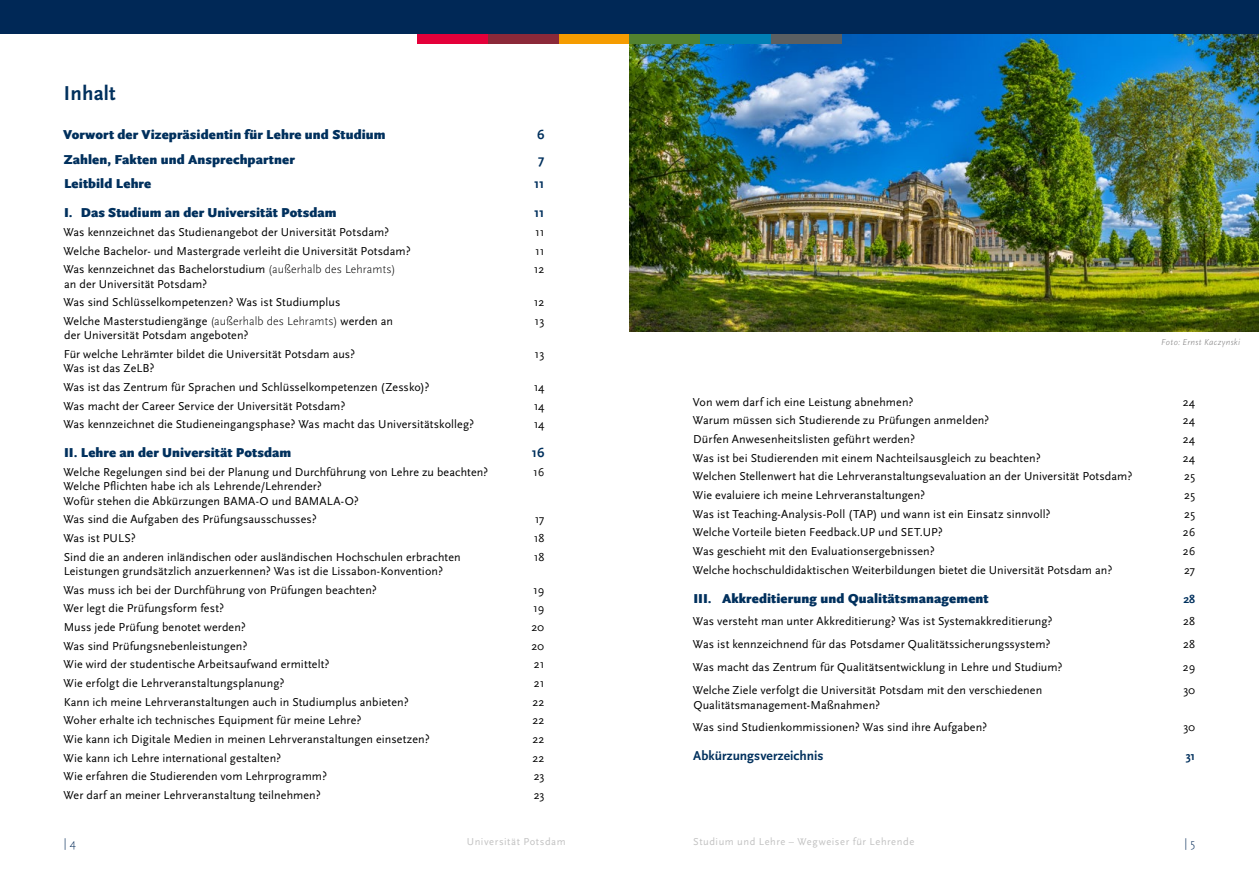
<style>
.page{position:relative;width:1259px;height:893px;background:#fff}
.page>*{position:absolute;margin:0;border:0;box-sizing:border-box;transform-origin:0 0}
.t1{font:700 21px "Scala Sans Pro";letter-spacing:.01em;color:#00305d}
.t2{font:900 13.5px/24.8px "Scala Sans Pro";letter-spacing:.01em;color:#00305d}
.t3{font:700 13.5px/24.8px "Scala Sans Pro";color:#00305d;text-align:justify}
.t4{font:12px/18.6px "Scala Sans Pro";letter-spacing:.01em;color:#000}
.t5{font:300 12px "Scala Sans Pro";color:#002856}
.t6{font:700 12px "Scala Sans Pro";color:#00305d}
.t7{font:10.5px "Scala Sans Pro";letter-spacing:.05em;color:#c2c2c2}
.t8{font:italic 300 9px "Scala Sans Pro";letter-spacing:.025em;color:#7c7b7b}
.s1{font-weight:300}
</style>
<div class="page">
<div style="left:0;top:0;width:1259px;height:34px;background:#002856"></div>
<div style="left:417px;top:34px;width:71px;height:9px;background:#e4003a"></div>
<div style="left:488px;top:34px;width:70px;height:9px;background:#8b2939"></div>
<div style="left:558px;top:34px;width:71px;height:9px;background:#f59c00"></div>
<img style="left:629px;top:34px;width:630px;height:298px">
<div style="left:629px;top:34px;width:71px;height:9px;background:#52822f"></div>
<div style="left:700px;top:34px;width:71px;height:9px;background:#0080b5"></div>
<div style="left:771px;top:34px;width:71px;height:9px;background:#5a5f62"></div>
<h1 class="t1" style="left:64px;top:82px;width:53px">Inhalt</h1>
<p class="t2" style="left:63px;top:122px;width:324px">Vorwort der Vizepräsidentin für Lehre und Studium<br>Zahlen, Fakten und Ansprechpartner<br>Leitbild Lehre</p>
<p class="t2" style="left:64px;top:201px;width:274px">I. Das Studium an der Universität Potsdam</p>
<p class="t4" style="left:63px;top:223px;width:349px">Was kennzeichnet das Studienangebot der Universität Potsdam?<br>Welche Bachelor- und Mastergrade verleiht die Universität Potsdam?<br>Was kennzeichnet das Bachelorstudium <span class="s1">(außerhalb des Lehramts)</span></p>
<p class="t4" style="left:63px;top:274px;width:331px">an der Universität Potsdam?<br>Was sind Schlüsselkompetenzen? Was ist Studiumplus<br>Welche Masterstudiengänge <span class="s1">(außerhalb des Lehramts)</span> werden an</p>
<p class="t4" style="left:64px;top:326px;width:293px">der Universität Potsdam angeboten?<br>Für welche Lehrämter bildet die Universität Potsdam aus?</p>
<p class="t4" style="left:63px;top:359px;width:412px">Was ist das ZeLB?<br>Was ist das Zentrum für Sprachen und Schlüsselkompetenzen (Zessko)?<br>Was macht der Career Service der Universität Potsdam?<br>Was kennzeichnet die Studieneingangsphase? Was macht das Universitätskolleg?</p>
<p class="t2" style="left:64px;top:441px;width:229px">II. Lehre an der Universität Potsdam</p>
<p class="t4" style="left:63px;top:465px;width:426px;line-height:14.4px">Welche Regelungen sind bei der Planung und Durchführung von Lehre zu beachten?<br>Welche Pflichten habe ich als Lehrende/Lehrender?<br>Wofür stehen die Abkürzungen BAMA-O und BAMALA-O?</p>
<p class="t4" style="left:63px;top:510px;width:399px">Was sind die Aufgaben des Prüfungsausschusses?<br>Was ist PULS?<br>Sind die an anderen inländischen oder ausländischen Hochschulen erbrachten</p>
<p class="t4" style="left:63px;top:562px;width:381px">Leistungen grundsätzlich anzuerkennen? Was ist die Lissabon-Konvention?<br>Was muss ich bei der Durchführung von Prüfungen beachten?<br>Wer legt die Prüfungsform fest?<br>Muss jede Prüfung benotet werden?<br>Was sind Prüfungsnebenleistungen?<br>Wie wird der studentische Arbeitsaufwand ermittelt?<br>Wie erfolgt die Lehrveranstaltungsplanung?<br>Kann ich meine Lehrveranstaltungen auch in Studiumplus anbieten?<br>Woher erhalte ich technisches Equipment für meine Lehre?<br>Wie kann ich Digitale Medien in meinen Lehrveranstaltungen einsetzen?<br>Wie kann ich Lehre international gestalten?<br>Wie erfahren die Studierenden vom Lehrprogramm?<br>Wer darf an meiner Lehrveranstaltung teilnehmen?</p>
<p class="t3" style="left:534px;top:122px;width:12px">6<br>7<br>11</p>
<p class="t3" style="left:534px;top:201px;width:12px">11</p>
<p class="t4" style="left:534px;top:223px;width:12px;text-align:justify">11<br>11<br>12</p>
<p class="t4" style="left:534px;top:293px;width:12px">12<br>13</p>
<p class="t4" style="left:534px;top:345px;width:11px">13</p>
<p class="t4" style="left:534px;top:378px;width:12px;text-align:justify">14<br>14<br>14</p>
<p class="t3" style="left:532px;top:441px;width:14px">16</p>
<p class="t4" style="left:533px;top:463px;width:13px">16</p>
<p class="t4" style="left:534px;top:510px;width:12px;text-align:justify">17<br>18<br>18</p>
<p class="t4" style="left:531px;top:581px;width:14px;text-align:justify">19<br>19<br>20<br>20<br>21<br>21<br>22<br>22<br>22<br>22<br>23<br>23</p>
<p class="t4" style="left:693px;top:393px;width:441px">Von wem darf ich eine Leistung abnehmen?<br>Warum müssen sich Studierende zu Prüfungen anmelden?<br>Dürfen Anwesenheitslisten geführt werden?<br>Was ist bei Studierenden mit einem Nachteilsausgleich zu beachten?<br>Welchen Stellenwert hat die Lehrveranstaltungsevaluation an der Universität Potsdam?<br>Wie evaluiere ich meine Lehrveranstaltungen?<br>Was ist Teaching-Analysis-Poll (TAP) und wann ist ein Einsatz sinnvoll?<br>Welche Vorteile bieten Feedback.UP und SET.UP?<br>Was geschieht mit den Evaluationsergebnissen?<br>Welche hochschuldidaktischen Weiterbildungen bietet die Universität Potsdam an?</p>
<p class="t2" style="left:693px;top:586px;width:296px">III. Akkreditierung und Qualitätsmanagement</p>
<p class="t4" style="left:693px;top:610px;width:371px;line-height:23px">Was versteht man unter Akkreditierung? Was ist Systemakkreditierung?<br>Was ist kennzeichnend für das Potsdamer Qualitätssicherungssystem?<br>Was macht das Zentrum für Qualitätsentwicklung in Lehre und Studium?<br>Welche Ziele verfolgt die Universität Potsdam mit den verschiedenen</p>
<p class="t4" style="left:693px;top:693px;width:296px;line-height:23px">Qualitätsmanagement-Maßnahmen?<br>Was sind Studienkommissionen? Was sind ihre Aufgaben?</p>
<p class="t3" style="left:693px;top:744px;width:132px">Abkürzungsverzeichnis</p>
<p class="t8" style="left:1161px;top:337px;width:80px">Foto: Ernst Kaczynski</p>
<p class="t4" style="left:1182px;top:393px;width:14px;text-align:justify">24<br>24<br>24<br>24<br>25<br>25<br>25<br>26<br>26<br>27</p>
<p class="t6" style="left:1183px;top:592px;width:13px">28</p>
<p class="t4" style="left:1182px;top:610px;width:14px;line-height:23px;text-align:justify">28<br>28<br>29<br>30</p>
<p class="t4" style="left:1183px;top:718px;width:13px">30</p>
<p class="t6" style="left:1185px;top:750px;width:11px">31</p>
<p class="t5" style="left:64px;top:836px;width:14px">| 4</p>
<p class="t7" style="left:467px;top:836px;width:100px">Universität Potsdam</p>
<p class="t7" style="left:693px;top:836px;width:222px">Studium und Lehre – Wegweiser für Lehrende</p>
<p class="t5" style="left:1184px;top:836px;width:12px">| 5</p>
</div>
